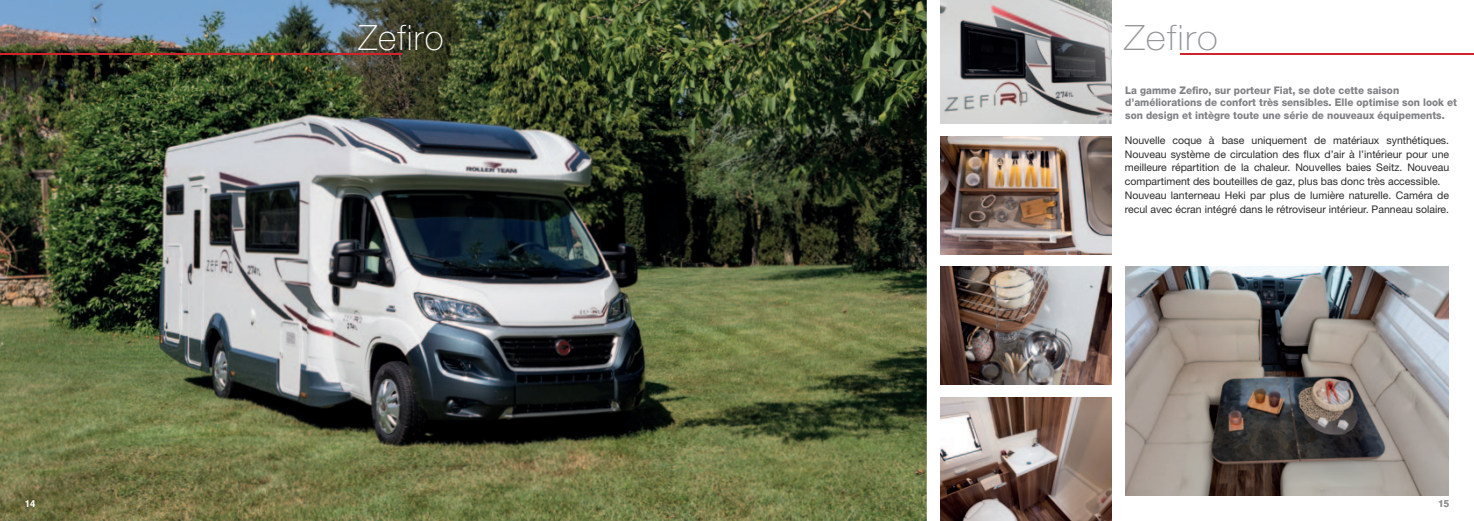
<style>
.page{position:relative;width:1474px;height:521px;background:#fff}
.page>*{position:absolute;margin:0;border:0;box-sizing:border-box;transform-origin:0 0}
.t1{font:100 35px "Helvetica Neue LT Std";letter-spacing:.03em;color:#fff}
.t2{font:100 35px "Helvetica Neue LT Std";letter-spacing:.03em;color:#939598;scale:1.1 1}
.t3{font:10.5px/13.7px "Helvetica Neue LT Std";color:#2a2b2c}
.t4{font:800 10.5px/12.2px "Helvetica Neue LT Std";color:#808285;scale:.94 1}
.t5{font:700 9.62px "Helvetica";color:#fff}
.t6{font:700 9.62px "Helvetica";color:#939598}
</style>
<div class="page">
<img style="left:0;top:0;width:926px;height:521px">
<hr style="left:0;top:53px;width:402px;height:2px;background:#d1232a">
<img style="left:1125px;top:267px;width:323px;height:229px">
<img style="left:940px;top:397px;width:171px;height:124px">
<img style="left:940px;top:266px;width:171px;height:118px">
<img style="left:940px;top:137px;width:171px;height:118px">
<img style="left:940px;top:0;width:171px;height:123px">
<hr style="left:1180px;top:53px;width:293px;height:2px;background:#d1232a">
<p class="t5" style="left:25px;top:495px;width:12px">14</p>
<h1 class="t1" style="left:358px;top:17px;width:87px">Zefiro</h1>
<h1 class="t2" style="left:1124px;top:17px;width:87px">Zefiro</h1>
<p class="t4" style="left:1125px;top:84px;width:354px">La gamme Zefiro, sur porteur Fiat, se dote cette saison d’améliorations de confort très sensibles. Elle optimise son look et son design et intègre toute une série de nouveaux équipements.</p>
<p class="t3" style="left:1124px;top:133px;width:326px">Nouvelle coque à base uniquement de matériaux synthétiques.<br>Nouveau système de circulation des flux d’air à l’intérieur pour une meilleure répartition de la chaleur. Nouvelles baies Seitz. Nouveau compartiment des bouteilles de gaz, plus bas donc très accessible.<br>Nouveau lanterneau Heki par plus de lumière naturelle. Caméra de recul avec écran intégré dans le rétroviseur intérieur. Panneau solaire.</p>
<p class="t6" style="left:1438px;top:495px;width:12px">15</p>
</div>
